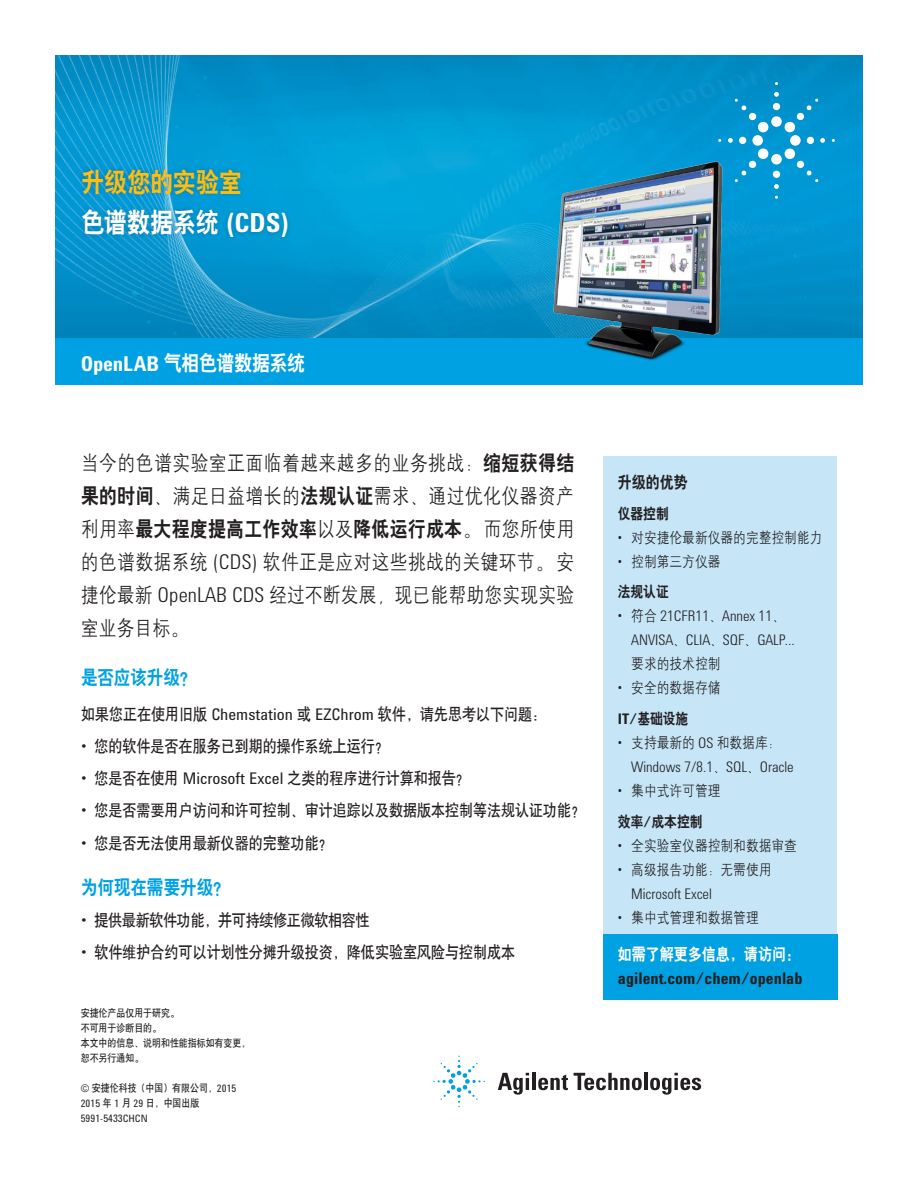
<style>
.page{position:relative;width:918px;height:1188px;background:#fff}
.page>*{position:absolute;margin:0;border:0;box-sizing:border-box;transform-origin:0 0}
.t1{font:27px/40.5px "H Yb 2 gj";letter-spacing:-.005em;color:#fdbe12;scale:.85 1}
.t2{font:21px/33px "H Yg 2 gj";letter-spacing:.015em;color:#231f20;scale:.85 1}
.t3{font:21px "H Yb 2 gj";letter-spacing:.02em;color:#231f20;scale:.85 1}
.t4{font:21px "H Yb 2 gj";letter-spacing:-.01em;color:#fff;scale:.85 1}
.t5{font:19.5px "H Yb 2 gj";letter-spacing:-.005em;color:#00a1e3;scale:.85 1}
.t6{font:16.5px "H Yb 1 gj";color:#231f20;scale:.85 1}
.t7{font:700 16.5px "Agilent Condensed CFF";color:#231f20}
.t8{font:16.5px "H Yb 1 gj";letter-spacing:-.02em;color:#231f20;scale:.85 1}
.t9{font:16.5px "H Yb 2 gj";color:#fff;scale:.85 1}
.t10{font:16.5px "H Yb 2 gj";color:#231f20;scale:.85 1}
.t11{font:15px "H Yg 2 gj";color:#231f20;scale:.85 1}
.t12{font:300 15px/24px "Agilent Condensed CFF";color:#231f20;scale:.85 1}
.t13{font:300 15px "Agilent Condensed CFF";color:#231f20}
.t14{font:15px "H Yb 2 gj";color:#231f20;scale:.85 1}
.t15{font:10.5px/15px "H Yb 1 gj";color:#231f20;scale:.85 1}
.t16{font:10.5px "Agilent Condensed CFF";color:#231f20}
.s1{color:#fff}
.s2{font-family:"Agilent Condensed CFF";font-weight:700;color:#fff}
.s3{font-family:"Agilent Condensed CFF";font-weight:700}
.s4{font-family:"H Yb 2 gj"}
.s5{font-family:"H Yg 2 gj"}
.s6{font-family:"Agilent Condensed CFF";font-weight:300}
.s7{font-family:"Agilent Condensed CFF"}
.s8{font-family:"H Yg 2 gj";font-weight:400}
</style>
<div class="page">
<img style="left:55px;top:55px;width:808px;height:284px">
<img style="left:422px;top:55px;width:441px;height:271px">
<div style="left:603px;top:456px;width:234px;height:524px;background:#c6e6f8"></div>
<div style="left:603px;top:934px;width:234px;height:66px;background:#00a1e3"></div>
<div style="left:78px;top:164px;width:215px;height:79px;background:#231f20;opacity:.25"></div>
<div style="left:55px;top:339px;width:808px;height:46px;background:#00a1e3"></div>
<img style="left:534px;top:159px;width:208px;height:202px">
<svg style="left:728px;top:92px;width:97px;height:97px;background:#20a2d7"></svg>
<svg style="left:498px;top:1073px;width:31px;height:22px"></svg>
<hr style="left:532px;top:1073px;width:4px;height:17px;background:#231f20">
<svg style="left:538px;top:1075px;width:30px;height:15px"></svg>
<svg style="left:574px;top:1073px;width:68px;height:17px"></svg>
<hr style="left:644px;top:1073px;width:4px;height:17px;background:#231f20">
<svg style="left:650px;top:1073px;width:51px;height:22px"></svg>
<svg style="left:433px;top:1056px;width:52px;height:51px"></svg>
<h1 class="t1" style="left:81px;top:161px;width:247px">升级您的实验室<br><span class="s1">色谱数据系统</span> <span class="s2">(CDS)</span></h1>
<p class="t4" style="left:81px;top:352px;width:265px"><span class="s3">OpenLAB</span> 气相色谱数据系统</p>
<p class="t2" style="left:81px;top:446px;width:582px">当今的色谱实验室正面临着越来越多的业务挑战：<span class="s4">缩短获得结果的时间</span>、满足日益增长的<span class="s4">法规认证</span>需求、通过优化仪器资产</p>
<p class="t3" style="left:81px;top:518px;width:582px"><span class="s5">利用率</span>最大程度提高工作效率<span class="s5">以及</span>降低运行成本<span class="s5">。而您所使用</span></p>
<p class="t2" style="left:81px;top:545px;width:582px;text-align:justify">的色谱数据系统 <span class="s6">(CDS)</span> 软件正是应对这些挑战的关键环节。安捷伦最新 <span class="s6">OpenLAB CDS</span> 经过不断发展，现已能帮助您实现实验室业务目标。</p>
<p class="t5" style="left:81px;top:668px;width:137px">是否应该升级？</p>
<p class="t6" style="left:81px;top:705px;width:549px">如果您正在使用旧版 <span class="s7">Chemstation</span> 或 <span class="s7">EZChrom</span> 软件，请先思考以下问题：</p>
<p class="t6" style="left:81px;top:738px;width:364px"><span class="s7">•</span> 您的软件是否在服务已到期的操作系统上运行？</p>
<p class="t6" style="left:81px;top:770px;width:459px"><span class="s7">•</span> 您是否在使用 <span class="s7">Microsoft Excel</span> 之类的程序进行计算和报告？</p>
<p class="t6" style="left:81px;top:802px;width:595px"><span class="s7">•</span> 您是否需要用户访问和许可控制、审计追踪以及数据版本控制等法规认证功能？</p>
<p class="t6" style="left:81px;top:834px;width:298px"><span class="s7">•</span> 您是否无法使用最新仪器的完整功能？</p>
<p class="t5" style="left:81px;top:877px;width:177px">为何现在需要升级？</p>
<p class="t8" style="left:81px;top:912px;width:341px"><span class="s7">•</span> 提供最新软件功能，并可持续修正微软相容性</p>
<p class="t6" style="left:81px;top:944px;width:512px"><span class="s7">•</span> 软件维护合约可以计划性分摊升级投资，降低实验室风险与控制成本</p>
<p class="t15" style="left:81px;top:1005px;width:201px">安捷伦产品仅用于研究。<br>不可用于诊断目的。<br>本文中的信息、说明和性能指标如有变更，恕不另行通知。</p>
<p class="t15" style="left:81px;top:1080px;width:185px"><span class="s7">©</span> 安捷伦科技（中国）有限公司，<span class="s7">2015<br>2015</span> 年 <span class="s7">1</span> 月 <span class="s7">29</span> 日，中国出版</p>
<p class="t16" style="left:81px;top:1110px;width:68px">5991-5433CHCN</p>
<p class="t10" style="left:618px;top:474px;width:84px">升级的优势</p>
<p class="t14" style="left:618px;top:506px;width:61px">仪器控制</p>
<p class="t11" style="left:618px;top:530px;width:242px"><span class="s6">•</span> 对安捷伦最新仪器的完整控制能力</p>
<p class="t11" style="left:618px;top:554px;width:122px"><span class="s6">•</span> 控制第三方仪器</p>
<p class="t14" style="left:618px;top:584px;width:61px">法规认证</p>
<p class="t12" style="left:631px;top:603px;width:194px;text-indent:-14px">• <span class="s8">符合</span> 21CFR11<span class="s8">、</span>Annex 11<span class="s8">、<br></span>ANVISA<span class="s8">、</span>CLIA<span class="s8">、</span>SQF<span class="s8">、</span>GALP...</p>
<p class="t11" style="left:631px;top:656px;width:106px">要求的技术控制</p>
<p class="t11" style="left:618px;top:680px;width:122px"><span class="s6">•</span> 安全的数据存储</p>
<p class="t14" style="left:618px;top:711px;width:85px"><span class="s3">IT/</span>基础设施</p>
<p class="t11" style="left:618px;top:735px;width:193px"><span class="s6">•</span> 支持最新的 <span class="s6">OS</span> 和数据库：</p>
<p class="t13" style="left:631px;top:756px;width:164px">Windows 7/8.1<span class="s8">、</span>SQL<span class="s8">、</span>Oracle</p>
<p class="t11" style="left:618px;top:783px;width:122px"><span class="s6">•</span> 集中式许可管理</p>
<p class="t14" style="left:618px;top:814px;width:101px">效率<span class="s3">/</span>成本控制</p>
<p class="t11" style="left:618px;top:838px;width:212px"><span class="s6">•</span> 全实验室仪器控制和数据审查</p>
<p class="t11" style="left:618px;top:862px;width:182px"><span class="s6">•</span> 高级报告功能：无需使用</p>
<p class="t13" style="left:631px;top:882px;width:82px">Microsoft Excel</p>
<p class="t11" style="left:618px;top:910px;width:167px"><span class="s6">•</span> 集中式管理和数据管理</p>
<p class="t9" style="left:618px;top:946px;width:216px">如需了解更多信息，请访问：</p>
<p class="t7" style="left:618px;top:966px;width:186px">agilent.com/chem/openlab</p>
</div>
